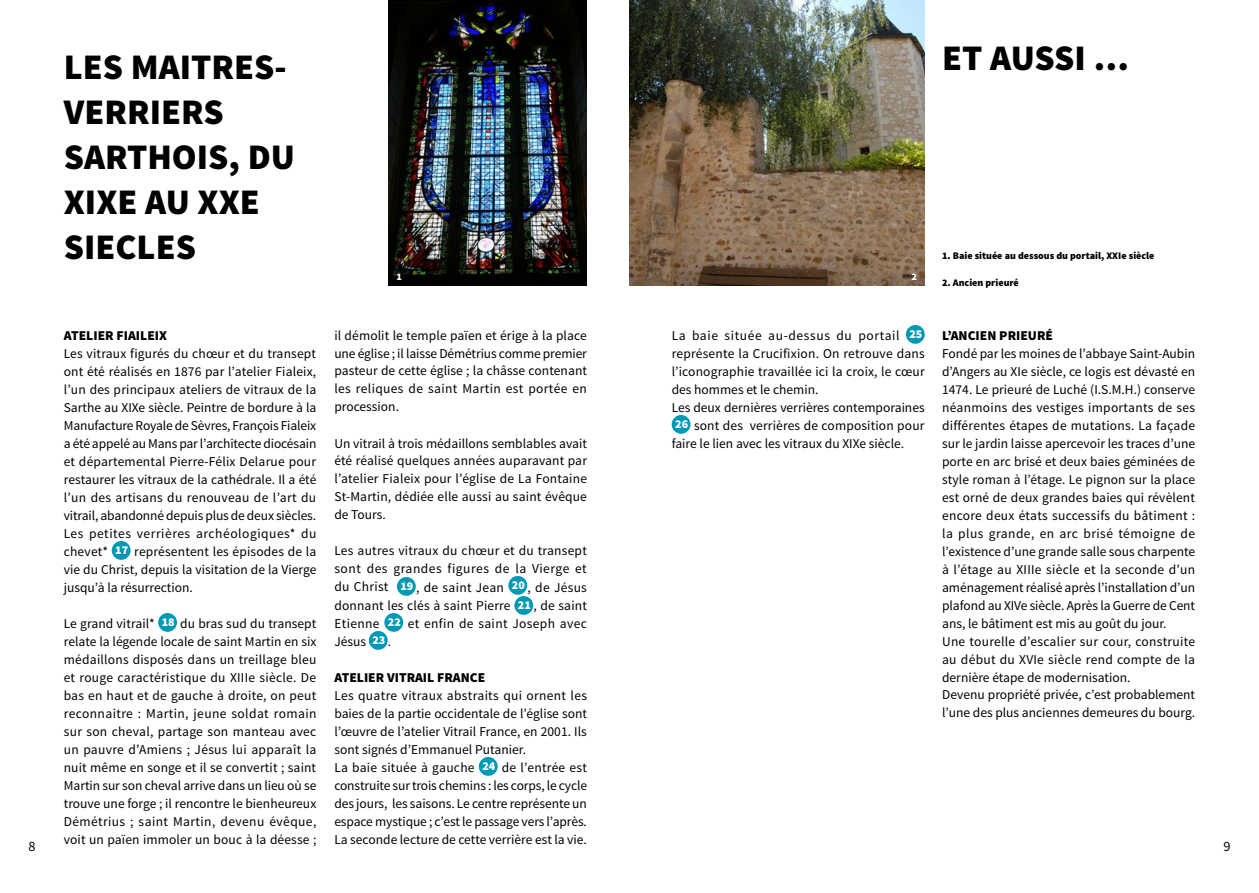
<style>
.page{position:relative;width:1259px;height:893px;background:#fff}
.page>*{position:absolute;margin:0;border:0;box-sizing:border-box;transform-origin:0 0}
.t1{font:900 36px/45px "Source Sans Pro";color:#000}
.t2{font:14.25px "Source Sans Pro";color:#000}
.t3{font:13.5px/18px "Source Sans Pro";color:#000;text-align:justify}
.t4{font:900 13.5px "Source Sans Pro";color:#000}
.t5{font:900 10.05px "Source Sans Pro";color:#000}
.t6{font:900 10.05px "Source Sans Pro";color:#fff}
.s1{font-weight:900;font-size:12px;color:#fff}
</style>
<div class="page">
<img style="left:629px;top:0;width:295px;height:286px">
<div style="left:112px;top:541px;width:19px;height:19px;background:#0099b5;border-radius:50%"></div>
<div style="left:158px;top:613px;width:19px;height:19px;background:#0099b5;border-radius:50%"></div>
<div style="left:397px;top:577px;width:19px;height:19px;background:#0099b5;border-radius:50%"></div>
<div style="left:508px;top:576px;width:19px;height:19px;background:#0099b5;border-radius:50%"></div>
<div style="left:514px;top:596px;width:19px;height:19px;background:#0099b5;border-radius:50%"></div>
<div style="left:384px;top:613px;width:19px;height:19px;background:#0099b5;border-radius:50%"></div>
<div style="left:369px;top:631px;width:19px;height:19px;background:#0099b5;border-radius:50%"></div>
<div style="left:479px;top:757px;width:19px;height:19px;background:#0099b5;border-radius:50%"></div>
<div style="left:906px;top:325px;width:18px;height:19px;background:#0099b5;border-radius:50%"></div>
<div style="left:671px;top:415px;width:19px;height:19px;background:#0099b5;border-radius:50%"></div>
<img style="left:388px;top:0;width:199px;height:286px">
<h1 class="t1" style="left:64px;top:46px;width:233px">LES MAITRES-<br>VERRIERS<br>SARTHOIS, DU<br>XIXE AU XXE<br>SIECLES</h1>
<p class="t6" style="left:396px;top:270px;width:7px">1</p>
<h1 class="t1" style="left:942px;top:37px;width:188px">ET AUSSI …</h1>
<p class="t6" style="left:911px;top:270px;width:7px">2</p>
<p class="t5" style="left:942px;top:249px;width:214px">1. Baie située au dessous du portail, XXIe siècle</p>
<p class="t5" style="left:942px;top:276px;width:78px">2. Ancien prieuré</p>
<p class="t4" style="left:942px;top:326px;width:112px">L’ANCIEN PRIEURÉ</p>
<p class="t3" style="left:942px;top:344px;width:255px;text-align:left">Fondé par les moines de l’abbaye Saint-Aubin d’Angers au XIe siècle, ce logis est dévasté en 1474. Le prieuré de Luché (I.S.M.H.) conserve néanmoins des vestiges importants de ses différentes étapes de mutations. La façade sur le jardin laisse apercevoir les traces d’une porte en arc brisé et deux baies géminées de style roman à l’étage. Le pignon sur la place est orné de deux grandes baies qui révèlent encore deux états successifs du bâtiment : la plus grande, en arc brisé témoigne de l’existence d’une grande salle sous charpente à l’étage au XIIIe siècle et la seconde d’un aménagement réalisé après l’installation d’un plafond au XIVe siècle. Après la Guerre de Cent ans, le bâtiment est mis au goût du jour.<br>Une tourelle d’escalier sur cour, construite au début du XVIe siècle rend compte de la dernière étape de modernisation.<br>Devenu propriété privée, c’est probablement l’une des plus anciennes demeures du bourg.</p>
<p class="t3" style="left:671px;top:326px;width:255px;text-align:left">La baie située au-dessus du portail <span class="s1">25 </span>représente la Crucifixion. On retrouve dans l’iconographie travaillée ici la croix, le cœur des hommes et le chemin.<br>Les deux dernières verrières contemporaines <span class="s1">26</span> sont des verrières de composition pour faire le lien avec les vitraux du XIXe siècle.</p>
<p class="t3" style="left:334px;top:326px;width:254px">il démolit le temple païen et érige à la place une église ; il laisse Démétrius comme premier pasteur de cette église ; la châsse contenant les reliques de saint Martin est portée en procession.</p>
<p class="t3" style="left:334px;top:434px;width:254px">Un vitrail à trois médaillons semblables avait été réalisé quelques années auparavant par l’atelier Fialeix pour l’église de La Fontaine St-Martin, dédiée elle aussi au saint évêque de Tours.</p>
<p class="t3" style="left:334px;top:542px;width:254px">Les autres vitraux du chœur et du transept sont des grandes figures de la Vierge et du Christ <span class="s1">19</span> , de saint Jean <sup>20</sup> , de Jésus donnant les clés à saint Pierre <span class="s1">21</span> , de saint Etienne <span class="s1">22</span> et enfin de saint Joseph avec Jésus <span class="s1">23</span> .</p>
<p class="t4" style="left:334px;top:668px;width:152px">ATELIER VITRAIL FRANCE</p>
<p class="t3" style="left:334px;top:686px;width:254px;text-align:left">Les quatre vitraux abstraits qui ornent les baies de la partie occidentale de l’église sont l’œuvre de l’atelier Vitrail France, en 2001. Ils sont signés d’Emmanuel Putanier.<br>La baie située à gauche <span class="s1">24</span> de l’entrée est construite sur trois chemins : les corps, le cycle des jours, les saisons. Le centre représente un espace mystique ; c’est le passage vers l’après.<br>La seconde lecture de cette verrière est la vie.</p>
<p class="t4" style="left:64px;top:326px;width:105px">ATELIER FIAILEIX</p>
<p class="t3" style="left:64px;top:344px;width:254px">Les vitraux figurés du chœur et du transept ont été réalisés en 1876 par l’atelier Fialeix, l’un des principaux ateliers de vitraux de la Sarthe au XIXe siècle. Peintre de bordure à la Manufacture Royale de Sèvres, François Fialeix a été appelé au Mans par l’architecte diocésain et départemental Pierre-Félix Delarue pour restaurer les vitraux de la cathédrale. Il a été l’un des artisans du renouveau de l’art du vitrail, abandonné depuis plus de deux siècles.<br>Les petites verrières archéologiques* du chevet* <span class="s1">17</span> représentent les épisodes de la vie du Christ, depuis la visitation de la Vierge jusqu’à la résurrection.</p>
<p class="t3" style="left:64px;top:614px;width:254px">Le grand vitrail* <span class="s1">18</span> du bras sud du transept relate la légende locale de saint Martin en six médaillons disposés dans un treillage bleu et rouge caractéristique du XIIIe siècle. De bas en haut et de gauche à droite, on peut reconnaitre : Martin, jeune soldat romain sur son cheval, partage son manteau avec un pauvre d’Amiens ; Jésus lui apparaît la nuit même en songe et il se convertit ; saint Martin sur son cheval arrive dans un lieu où se trouve une forge ; il rencontre le bienheureux Démétrius ; saint Martin, devenu évêque, voit un païen immoler un bouc à la déesse ;</p>
<p class="t2" style="left:28px;top:837px;width:9px">8</p>
<p class="t2" style="left:1223px;top:837px;width:9px">9</p>
</div>
